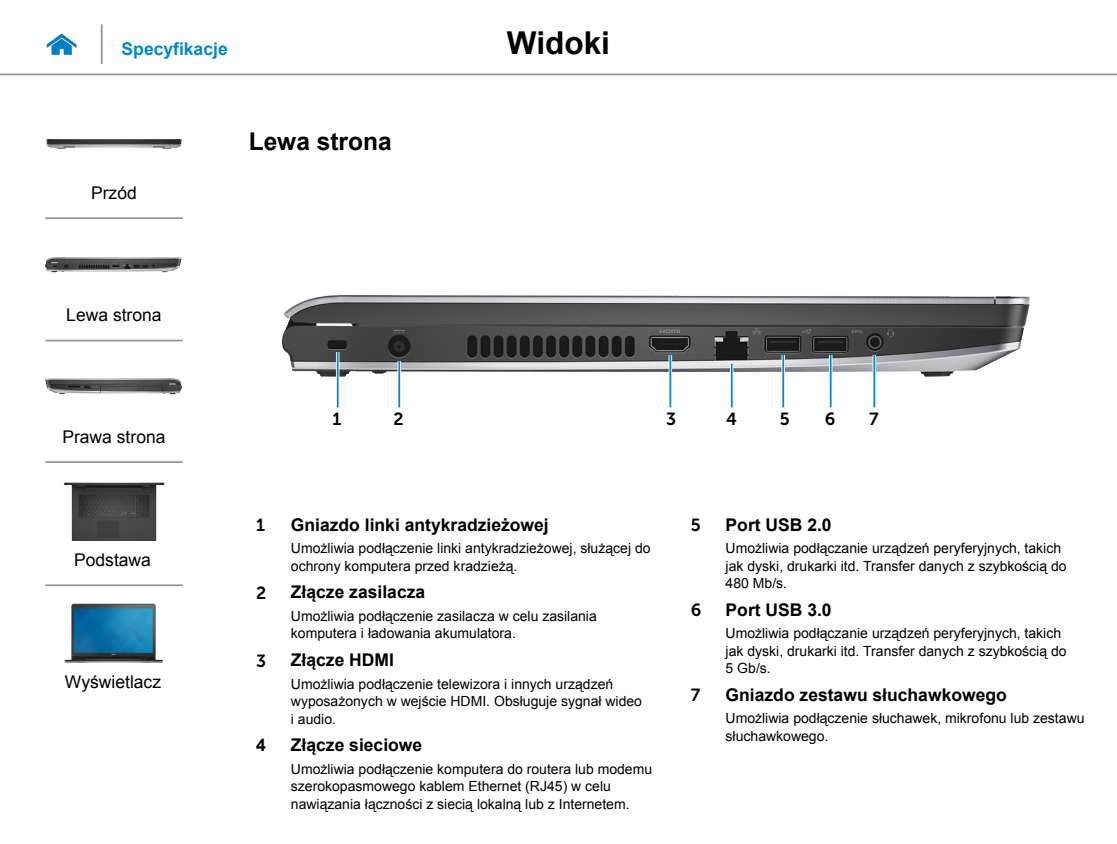
<style>
.page{position:relative;width:1117px;height:844px;background:#fff}
.page>*{position:absolute;margin:0;border:0;box-sizing:border-box;transform-origin:0 0}
.t1{font:700 31.5px "Arial";color:#000}
.Head2{font:700 24.5px "Arial";color:#000}
.Callout_Head{font:700 17.5px "Arial";color:#000}
.t2{font:17.5px "Arial";color:#000}
.Callout-L{font:17.5px "Museo Sans For Dell 700";color:#000}
.t3{font:700 17.5px "Arial";color:#0087cc}
.Callout_description{font:14px/17.5px "Arial";color:#000}
</style>
<div class="page">
<hr style="left:0;top:74px;width:1116px;height:1px;background:#939598">
<img style="left:46px;top:33px;width:31px;height:23px">
<img style="left:281px;top:295px;width:750px;height:86px">
<hr style="left:336px;top:352px;width:3px;height:55px;background:#fff">
<hr style="left:337px;top:352px;width:1px;height:55px;background:#0087cc">
<svg style="left:397px;top:361px;width:4px;height:46px"></svg>
<hr style="left:398px;top:361px;width:2px;height:46px;background:#0087cc">
<svg style="left:668px;top:355px;width:4px;height:52px"></svg>
<hr style="left:669px;top:355px;width:2px;height:52px;background:#0087cc">
<svg style="left:729px;top:363px;width:4px;height:44px"></svg>
<hr style="left:730px;top:363px;width:2px;height:44px;background:#0087cc">
<hr style="left:781px;top:355px;width:3px;height:52px;background:#fff">
<hr style="left:782px;top:355px;width:2px;height:52px;background:#0087cc">
<svg style="left:828px;top:355px;width:4px;height:52px"></svg>
<hr style="left:829px;top:355px;width:2px;height:52px;background:#0087cc">
<hr style="left:872px;top:355px;width:3px;height:52px;background:#fff">
<hr style="left:873px;top:355px;width:2px;height:52px;background:#0087cc">
<hr style="left:101px;top:24px;width:2px;height:40px;background:#939598">
<img style="left:46px;top:139px;width:136px;height:10px">
<img style="left:45px;top:257px;width:137px;height:16px">
<img style="left:45px;top:378px;width:137px;height:16px">
<img style="left:64px;top:482px;width:100px;height:58px">
<img style="left:65px;top:603px;width:98px;height:59px">
<hr style="left:45px;top:217px;width:138px;height:2px;background:#939598">
<hr style="left:45px;top:339px;width:138px;height:2px;background:#939598">
<hr style="left:45px;top:461px;width:138px;height:2px;background:#939598">
<hr style="left:45px;top:584px;width:138px;height:2px;background:#939598">
<p class="t3" style="left:122px;top:37px;width:108px">Specyfikacje</p>
<h1 class="t1" style="left:507px;top:22px;width:104px">Widoki</h1>
<p class="t2" style="left:91px;top:181px;width:47px">Przód</p>
<p class="t2" style="left:66px;top:303px;width:97px">Lewa strona</p>
<p class="t2" style="left:62px;top:425px;width:105px">Prawa strona</p>
<p class="t2" style="left:74px;top:548px;width:78px">Podstawa</p>
<p class="t2" style="left:65px;top:670px;width:98px">Wyświetlacz</p>
<p class="Head2" style="left:249px;top:125px;width:144px">Lewa strona</p>
<p class="Callout-L" style="left:332px;top:408px;width:10px">1</p>
<p class="Callout-L" style="left:393px;top:408px;width:12px">2</p>
<p class="Callout-L" style="left:666px;top:408px;width:12px">3</p>
<p class="Callout-L" style="left:726px;top:408px;width:12px">4</p>
<p class="Callout-L" style="left:779px;top:408px;width:11px">5</p>
<p class="Callout-L" style="left:824px;top:408px;width:12px">6</p>
<p class="Callout-L" style="left:869px;top:408px;width:11px">7</p>
<p class="Callout-L" style="left:256px;top:515px;width:10px">1</p>
<p class="Callout_Head" style="left:291px;top:512px;width:259px">Gniazdo linki antykradzieżowej</p>
<p class="Callout_description" style="left:291px;top:539px;width:361px">Umożliwia podłączenie linki antykradzieżowej, służącej do ochrony komputera przed kradzieżą.</p>
<p class="Callout-L" style="left:256px;top:582px;width:12px">2</p>
<p class="Callout_Head" style="left:291px;top:580px;width:136px">Złącze zasilacza</p>
<p class="Callout_description" style="left:291px;top:607px;width:307px">Umożliwia podłączenie zasilacza w celu zasilania komputera i ładowania akumulatora.</p>
<p class="Callout-L" style="left:256px;top:650px;width:12px">3</p>
<p class="Callout_Head" style="left:291px;top:648px;width:105px">Złącze HDMI</p>
<p class="Callout_description" style="left:291px;top:675px;width:352px">Umożliwia podłączenie telewizora i innych urządzeń wyposażonych w wejście HDMI. Obsługuje sygnał wideo i audio.</p>
<p class="Callout_Head" style="left:256px;top:733px;width:11px">4</p>
<p class="Callout_Head" style="left:291px;top:733px;width:133px">Złącze sieciowe</p>
<p class="Callout_description" style="left:291px;top:760px;width:363px">Umożliwia podłączenie komputera do routera lub modemu szerokopasmowego kablem Ethernet (RJ45) w celu nawiązania łączności z siecią lokalną lub z Internetem.</p>
<p class="Callout-L" style="left:690px;top:515px;width:11px">5</p>
<p class="Callout_Head" style="left:725px;top:512px;width:107px">Port USB 2.0</p>
<p class="Callout_description" style="left:725px;top:539px;width:342px">Umożliwia podłączanie urządzeń peryferyjnych, takich jak dyski, drukarki itd. Transfer danych z szybkością do<br>480 Mb/s.</p>
<p class="Callout-L" style="left:690px;top:600px;width:12px">6</p>
<p class="Callout_Head" style="left:725px;top:597px;width:107px">Port USB 3.0</p>
<p class="Callout_description" style="left:725px;top:624px;width:342px">Umożliwia podłączanie urządzeń peryferyjnych, takich jak dyski, drukarki itd. Transfer danych z szybkością do<br>5 Gb/s.</p>
<p class="Callout-L" style="left:690px;top:685px;width:11px">7</p>
<p class="Callout_Head" style="left:725px;top:682px;width:283px">Gniazdo zestawu słuchawkowego</p>
<p class="Callout_description" style="left:725px;top:709px;width:360px">Umożliwia podłączenie słuchawek, mikrofonu lub zestawu słuchawkowego.</p>
</div>
